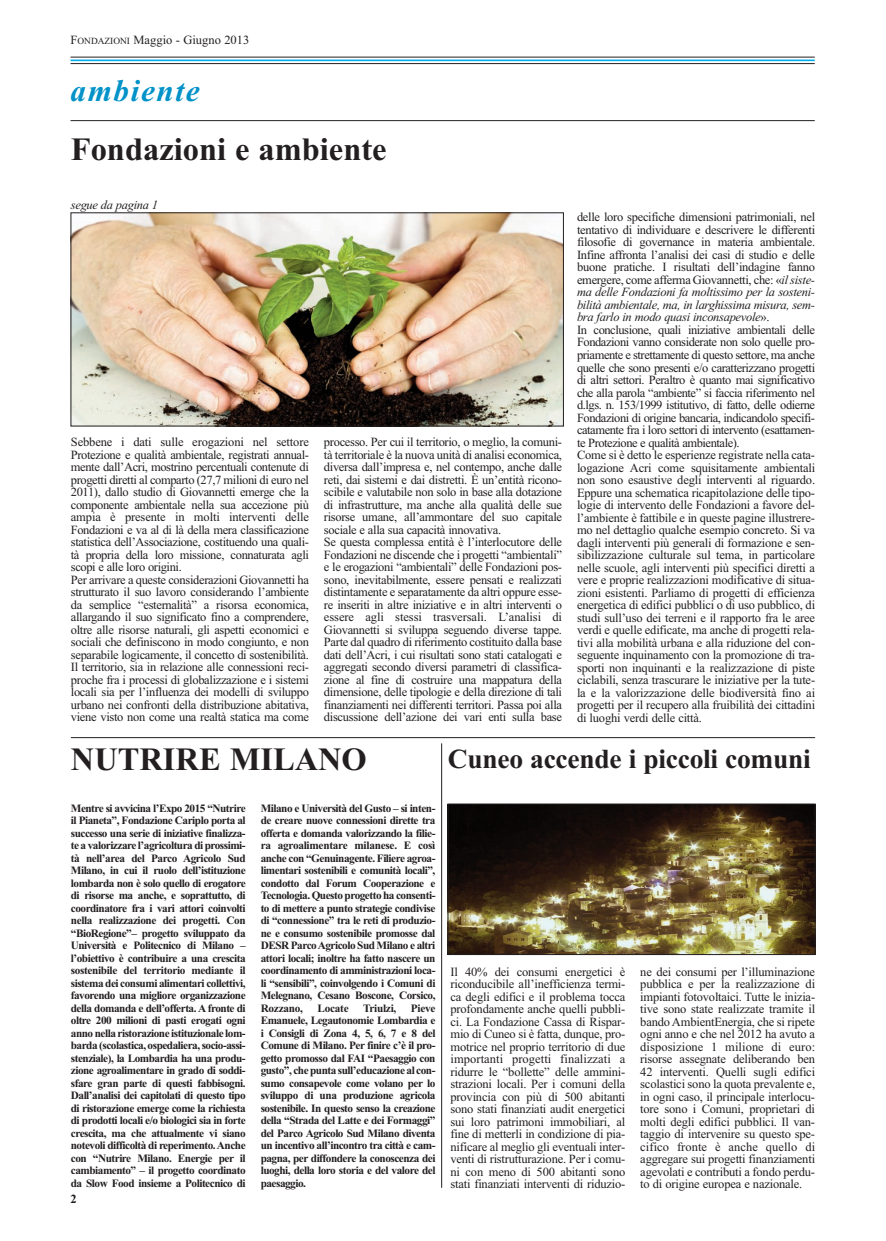
<style>
.page{position:relative;width:886px;height:1241px;background:#fff}
.page>*{position:absolute;margin:0;border:0;box-sizing:border-box;transform-origin:0 0}
.t1{font:700 32.5px "Times New Roman";color:#231f20}
.t2{font:italic 700 31.25px "Times New Roman";letter-spacing:.05em;color:#0092c8}
.t3{font:700 27.5px "Times New Roman";letter-spacing:-.01em;color:#231f20}
.t4{font:12.5px/12.5px "Times New Roman";letter-spacing:-.025em;color:#231f20}
.t5{font:12.5px "Times New Roman";color:#231f20}
.t6{font:italic 12.5px "Times New Roman";letter-spacing:-.025em;color:#231f20}
.t7{font:700 12.5px "Times New Roman";color:#231f20}
.t8{font:700 11.25px/12.5px "Times New Roman";letter-spacing:-.04em;color:#231f20;text-align:justify}
.s1{font-size:9.38px}
.s2{font-style:italic}
</style>
<div class="page">
<hr style="left:71px;top:60px;width:744px;height:1px;background:#00aeef">
<hr style="left:71px;top:57px;width:744px;height:1px;background:#231f20">
<hr style="left:71px;top:63px;width:744px;height:1px;background:#231f20">
<hr style="left:71px;top:120px;width:744px;height:1px;background:#231f20">
<img style="left:73px;top:215px;width:488px;height:209px">
<div style="left:71px;top:213px;width:492px;height:213px;border:1px solid #231f20"></div>
<hr style="left:441px;top:743px;width:1px;height:444px;background:#231f20">
<hr style="left:71px;top:737px;width:744px;height:1px;background:#231f20">
<img style="left:450px;top:805px;width:363px;height:147px">
<div style="left:448px;top:803px;width:367px;height:151px;border:1px solid #231f20"></div>
<p class="t5" style="left:71px;top:35px;width:180px">F<span class="s1">ONDAZIONI</span> Maggio - Giugno 2013</p>
<h2 class="t2" style="left:71px;top:79px;width:130px">ambiente</h2>
<h1 class="t1" style="left:71px;top:139px;width:317px">Fondazioni e ambiente</h1>
<p class="t6" style="left:71px;top:200px;width:89px">segue da pagina 1</p>
<p class="t4" style="left:71px;top:436px;width:240px">Sebbene i dati sulle erogazioni nel settore Protezione e qualità ambientale, registrati annual&shy;mente dall’Acri, mostrino percentuali contenute di progetti diretti al comparto (27,7 milioni di euro nel 2011), dallo studio di Giovannetti emerge che la componente ambientale nella sua accezione più ampia è presente in molti interventi delle Fondazioni e va al di là della mera classificazione statistica dell’Asso ciazione, costituendo una quali&shy;tà propria della loro missione, connaturata agli scopi e alle loro origini.<br>Per arrivare a queste considerazioni Giovannetti ha strutturato il suo lavoro considerando l’ambiente da semplice “esternalità” a risorsa economica, allargando il suo significato fino a comprendere, oltre alle risorse naturali, gli aspetti economici e sociali che definiscono in modo congiunto, e non separabile logicamente, il concetto di sostenibilità.<br>Il territorio, sia in relazione alle connessioni reci&shy;proche fra i processi di globalizzazione e i sistemi locali sia per l’influenza dei modelli di sviluppo urbano nei confronti della distribuzione abitativa, viene visto non come una realtà statica ma come</p>
<p class="t4" style="left:324px;top:436px;width:240px">processo. Per cui il territorio, o meglio, la comuni&shy;tà territoriale è la nuova unità di analisi economica, diversa dall’impresa e, nel contempo, anche dalle reti, dai sistemi e dai distretti. È un’entità ricono&shy;scibile e valutabile non solo in base alla dotazione di infrastrutture, ma anche alla qualità delle sue risorse umane, all’ammontare del suo capitale sociale e alla sua capacità innovativa.<br>Se questa complessa entità è l’interlocutore delle Fondazioni ne discende che i progetti “ambientali” e le erogazioni “ambientali” delle Fondazioni pos&shy;sono, inevitabilmente, essere pensati e realizzati distintamente e separatamente da altri oppure esse&shy;re inseriti in altre iniziative e in altri interventi o essere agli stessi trasversali. L’analisi di Giovannetti si sviluppa seguendo diverse tappe.<br>Parte dal quadro di riferimento costituito dalla base dati dell’Acri, i cui risultati sono stati catalogati e aggregati secondo diversi parametri di classifica&shy;zione al fine di costruire una mappatura della dimensione, delle tipologie e della direzione di tali finanziamenti nei differenti territori. Passa poi alla discussione dell’azione dei vari enti sulla base</p>
<p class="t4" style="left:577px;top:212px;width:240px">delle loro specifiche dimensioni patrimoniali, nel tentativo di individuare e descrivere le differenti filosofie di governance in materia ambientale.<br>Infine affronta l’analisi dei casi di studio e delle buone pratiche. I risultati dell’indagine fanno emergere, come afferma Giovannetti, che: «<span class="s2">il siste&shy;ma delle Fondazioni fa moltissimo per la sosteni&shy;bilità ambientale, ma, in larghissima misura, sem&shy;bra farlo in modo quasi inconsapevole</span>».<br>In conclusione, quali iniziative ambientali delle Fondazioni vanno considerate non solo quelle pro&shy;priamente e strettamente di questo settore, ma anche quelle che sono presenti e/o caratterizzano progetti di altri settori. Peraltro è quanto mai significativo che alla parola “ambiente” si faccia riferimento nel d.lgs. n. 153/1999 istitutivo, di fatto, delle odierne Fondazioni di origine bancaria, indicandolo specifi&shy;catamente fra i loro settori di intervento (esattamen&shy;te Protezione e qualità ambientale).<br>Come si è detto le esperienze registrate nella cata&shy;logazione Acri come squisitamente ambientali non sono esaustive degli interventi al riguardo.<br>Eppure una schematica ricapitolazione delle tipo&shy;logie di intervento delle Fondazioni a favore del&shy;l’ambiente è fattibile e in queste pagine illustrere&shy;mo nel dettaglio qualche esempio concreto. Si va dagli interventi più generali di formazione e sen&shy;sibilizzazione culturale sul tema, in particolare nelle scuole, agli interventi più specifici diretti a vere e proprie realizzazioni modificative di situa&shy;zioni esistenti. Parliamo di progetti di efficienza energetica di edifici pubblici o di uso pubblico, di studi sull’uso dei terreni e il rapporto fra le aree verdi e quelle edificate, ma anche di progetti rela&shy;tivi alla mobilità urbana e alla riduzione del con&shy;seguente inquinamento con la promozione di tra&shy;sporti non inquinanti e la realizzazione di piste ciclabili, senza trascurare le iniziative per la tute&shy;la e la valorizzazione delle biodiversità fino ai progetti per il recupero alla fruibilità dei cittadini di luoghi verdi delle città.</p>
<h1 class="t1" style="left:71px;top:748px;width:298px">NUTRIRE MILANO</h1>
<h3 class="t3" style="left:448px;top:749px;width:364px">Cuneo accende i piccoli comuni</h3>
<p class="t8" style="left:71px;top:802px;width:176px">Mentre si avvicina l’Expo 2015 “Nutri re il Pianeta”, Fondazione Cariplo porta al successo una serie di iniziative finalizza&shy;te a valorizzare l’agricoltura di prossimi&shy;tà nell’area del Parco Agricolo Sud Milano, in cui il ruolo dell’istituzione lombarda non è solo quello di erogatore di risorse ma anche, e soprattutto, di coordinatore fra i vari attori coinvolti nella realizzazione dei progetti. Con “BioRegione”– progetto sviluppato da Università e Politecnico di Milano – l’obiettivo è contribuire a una crescita sostenibile del territorio mediante il sistema dei consumi alimentari collettivi, favorendo una migliore organizzazione della domanda e dell’offerta. A fronte di oltre 200 milioni di pasti erogati ogni anno nella ristorazione istituzionale lom&shy;barda (scolastica, ospedaliera, socio-assi&shy;stenziale), la Lombardia ha una produ&shy;zione agroalimentare in grado di soddi&shy;sfare gran parte di questi fabbisogni.<br>Dall’analisi dei capitolati di questo tipo di ristorazione emerge come la richiesta di prodotti locali e/o biologici sia in forte crescita, ma che attualmente vi siano notevoli difficoltà di reperimento. Anche con “Nutrire Milano. Energie per il cambiamento” – il progetto coordinato da Slow Food insieme a Politecnico di</p>
<p class="t8" style="left:261px;top:802px;width:176px">Milano e Università del Gusto – si inten&shy;de creare nuove connessioni dirette tra offerta e domanda valorizzando la filie&shy;ra agroalimentare milanese. E così anche con “Genui nagente. Filiere agroa&shy;limentari sostenibili e comunità locali”, condotto dal Forum Cooperazione e Tecnologia. Questo progetto ha consenti&shy;to di mettere a punto strategie condivise di “connessione” tra le reti di produzio&shy;ne e consumo sostenibile promosse dal DESR Parco Agricolo Sud Milano e altri attori locali; inoltre ha fatto nascere un coordinamento di amministra zioni loca&shy;li “sensibili”, coinvolgendo i Comuni di Melegnano, Cesano Boscone, Corsico, Rozzano,</p>
<p class="t8" style="left:261px;top:1002px;width:176px;text-indent:150px">Pieve Emanuele, Legautonomie Lombardia e i Consigli di Zona 4, 5, 6, 7 e 8 del Comune di Milano. Per finire c’è il pro&shy;getto promosso dal FAI “Paesaggio con gusto”, che punta sull’educazione al con&shy;sumo consapevole come volano per lo sviluppo di una produzione agricola sostenibile. In questo senso la creazione della “Strada del Latte e dei Formaggi” del Parco Agricolo Sud Milano diventa un incentivo all’incontro tra città e cam&shy;pagna, per diffondere la conoscenza dei luoghi, della loro storia e del valore del paesaggio.</p>
<p class="t8" style="left:317px;top:1002px;width:33px">Locate</p>
<p class="t8" style="left:363px;top:1002px;width:35px">Triulzi,</p>
<p class="t7" style="left:71px;top:1194px;width:8px">2</p>
<p class="t4" style="left:450px;top:966px;width:176px;text-align:justify">Il 40% dei consumi energetici è riconducibile all’inefficienza termi&shy;ca degli edifici e il problema tocca profondamente anche quelli pubbli&shy;ci. La Fondazione Cassa di Rispar - mio di Cuneo si è fatta, dunque, pro&shy;motrice nel proprio territorio di due importanti progetti finalizzati a ridurre le “bollette” delle ammini&shy;strazioni locali. Per i comuni della provincia con più di 500 abitanti sono stati finanziati audit energetici sui loro patrimoni immobiliari, al fine di metterli in condizione di pia&shy;nificare al meglio gli eventuali inter&shy;venti di ristrutturazione. Per i comu&shy;ni con meno di 500 abitanti sono stati finanziati interventi di riduzio-</p>
<p class="t4" style="left:640px;top:966px;width:176px;text-align:justify">ne dei consumi per l’illuminazione pubblica e per la realizzazione di impianti fotovoltaici. Tutte le inizia&shy;tive sono state realizzate tramite il bando AmbientEnergia, che si ripete ogni anno e che nel 2012 ha avuto a disposizione 1 milione di euro: risorse assegnate deliberando ben 42 interventi. Quelli sugli edifici scolastici sono la quota prevalente e, in ogni caso, il principale interlocu&shy;tore sono i Comuni, proprietari di molti degli edifici pubblici. Il van&shy;taggio di intervenire su questo spe&shy;cifico fronte è anche quello di aggregare sui progetti finanziamenti agevolati e contributi a fondo perdu&shy;to di origine europea e nazionale.</p>
</div>
